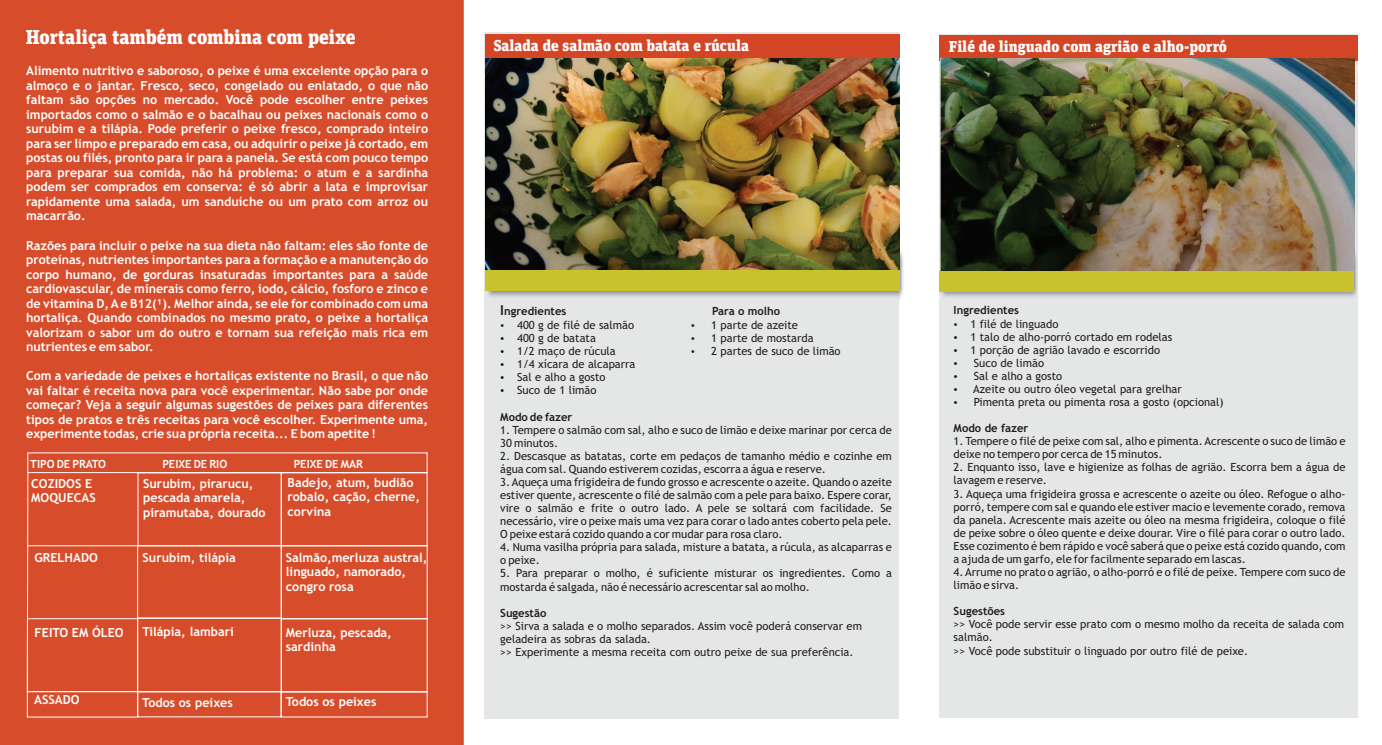
<style>
.page{position:relative;width:1382px;height:745px;background:#fff}
.page>*{position:absolute;margin:0;border:0;box-sizing:border-box;transform-origin:0 0}
.t1{font:900 20px "Unit Slab Pro";color:#fff}
.t2{font:900 15.75px "Unit Slab Pro";color:#fff}
.t3{font:700 12.5px/14.5px "Trebuchet MS";color:#fff}
.t4{font:11.25px/13.1px "Trebuchet MS";color:#231f20}
.t5{font:700 11.25px "Trebuchet MS";color:#231f20}
.t6{font:700 11.25px "Trebuchet MS";color:#fff}
.s1{font-size:13.75px}
</style>
<div class="page">
<div style="left:0;top:0;width:464px;height:743px;background:#d74d2b"></div>
<div style="left:485px;top:32px;width:414px;height:685px;background:#e5e6e6"></div>
<div style="left:485px;top:35px;width:414px;height:25px;background:#d44526"></div>
<div style="left:940px;top:35px;width:418px;height:682px;background:#e5e6e6"></div>
<div style="left:940px;top:35px;width:418px;height:25px;background:#d44526"></div>
<img style="left:940px;top:249px;width:417px;height:48px">
<img style="left:940px;top:59px;width:414px;height:212px">
<img style="left:485px;top:251px;width:418px;height:48px">
<img style="left:485px;top:58px;width:415px;height:212px">
<svg style="left:26px;top:471px;width:3px;height:222px"></svg>
<div style="left:137px;top:545px;width:145px;height:73px;border:1px solid #fff"></div>
<div style="left:138px;top:472px;width:144px;height:73px;border:1px solid #fff"></div>
<div style="left:137px;top:617px;width:145px;height:74px;border:1px solid #fff"></div>
<div style="left:281px;top:472px;width:146px;height:73px;border:1px solid #fff"></div>
<div style="left:281px;top:545px;width:146px;height:73px;border:1px solid #fff"></div>
<div style="left:281px;top:618px;width:146px;height:73px;border:1px solid #fff"></div>
<div style="left:27px;top:618px;width:111px;height:73px;border:1px solid #fff"></div>
<div style="left:27px;top:690px;width:111px;height:27px;border:1px solid #fff"></div>
<div style="left:281px;top:691px;width:146px;height:25px;border:1px solid #fff"></div>
<div style="left:137px;top:691px;width:144px;height:25px;border:1px solid #fff"></div>
<hr style="left:28px;top:545px;width:110px;height:1px;background:#fff">
<div style="left:485px;top:270px;width:415px;height:20px;background:#c8c32d"></div>
<div style="left:940px;top:271px;width:414px;height:20px;background:#c8c32d"></div>
<h1 class="t1" style="left:26px;top:28px;width:331px">Hortaliça também combina com peixe</h1>
<p class="t3" style="left:26px;top:64px;width:403px;text-align:justify">Alimento nutritivo e saboroso, o peixe é uma excelente opção para o almoço e o jantar. Fresco, seco, congelado ou enlatado, o que não faltam são opções no mercado. Você pode escolher entre peixes importados como o salmão e o bacalhau ou peixes nacionais como o surubim e a tilápia. Pode preferir o peixe fresco, comprado inteiro para ser limpo e preparado em casa, ou adquirir o peixe já cortado, em postas ou filés, pronto para ir para a panela. Se está com pouco tempo para preparar sua comida, não há problema: o atum e a sardinha podem ser comprados em conserva: é só abrir a lata e improvisar rapidamente uma salada, um sanduíche ou um prato com arroz ou macarrão.</p>
<p class="t3" style="left:26px;top:239px;width:403px;text-align:justify">Razões para incluir o peixe na sua dieta não faltam: eles são fonte de proteínas, nutrientes importantes para a formação e a manutenção do corpo humano, de gorduras insaturadas importantes para a saúde cardiovascular, de minerais como ferro, iodo, cálcio, fosforo e zinco e de vitamina D, Ae B12(¹). Melhor ainda, se ele for combinado com uma hortaliça. Quando combinados no mesmo prato, o peixe a hortaliça valorizam o sabor um do outro e tornam sua refeição mais rica em nutrientes e em sabor.</p>
<p class="t3" style="left:26px;top:369px;width:403px;text-align:justify">Com a variedade de peixes e hortaliças existente no Brasil, o que não vai faltar é receita nova para você experimentar. Não sabe por onde começar? Veja a seguir algumas sugestões de peixes para diferentes tipos de pratos e três receitas para você escolher. Experimente uma, experimente todas, crie sua própria receita... E bom apetite !</p>
<p class="t6" style="left:30px;top:459px;width:77px">TIPO DE PRATO</p>
<p class="t6" style="left:162px;top:459px;width:66px">PEIXE DE RIO</p>
<p class="t6" style="left:294px;top:459px;width:71px">PEIXE DE MAR</p>
<p class="t3" style="left:31px;top:476px;width:66px">COZIDOS E<br>MOQUECAS</p>
<p class="t3" style="left:143px;top:476px;width:124px">Surubim, pirarucu, pescada amarela, piramutaba, dourado</p>
<p class="t3" style="left:143px;top:551px;width:95px">Surubim, tilápia</p>
<p class="t3" style="left:288px;top:476px;width:134px">Badejo, atum, budião robalo, cação, cherne, corvina</p>
<p class="t3" style="left:286px;top:551px;width:143px">Salmão,merluza austral, linguado, namorado,</p>
<p class="t3" style="left:34px;top:551px;width:65px">GRELHADO</p>
<p class="t3" style="left:35px;top:626px;width:91px">FEITO EM ÓLEO</p>
<p class="t3" style="left:142px;top:625px;width:93px">Tilápia, lambari</p>
<p class="t3" style="left:34px;top:693px;width:47px">ASSADO</p>
<p class="t3" style="left:142px;top:695px;width:92px">Todos os peixes</p>
<p class="t3" style="left:286px;top:580px;width:69px">congro rosa</p>
<p class="t3" style="left:286px;top:626px;width:107px">Merluza, pescada, sardinha</p>
<p class="t3" style="left:286px;top:695px;width:92px">Todos os peixes</p>
<h2 class="t2" style="left:494px;top:39px;width:257px">Salada de salmão com batata e rúcula</h2>
<h2 class="t2" style="left:949px;top:39px;width:280px">Filé de linguado com agrião e alho-porró</h2>
<p class="t5" style="left:500px;top:307px;width:68px"><span class="s1">I</span>ngredientes</p>
<p class="t5" style="left:712px;top:307px;width:70px">Para o molho</p>
<p class="t4" style="left:517px;top:319px;width:118px">400 g de filé de salmão</p>
<p class="t4" style="left:517px;top:332px;width:80px">400 g de batata</p>
<p class="t4" style="left:517px;top:345px;width:100px">1/2 maço de rúcula</p>
<p class="t4" style="left:517px;top:358px;width:120px">1/4 xícara de alcaparra</p>
<p class="t4" style="left:517px;top:371px;width:90px">Sal e alho a gosto</p>
<p class="t4" style="left:517px;top:384px;width:81px">Suco de 1 limão</p>
<p class="t4" style="left:711px;top:319px;width:131px">1 parte de azeite<br>1 parte de mostarda<br>2 partes de suco de limão</p>
<p class="t5" style="left:954px;top:306px;width:67px">Ingredientes</p>
<p class="t4" style="left:970px;top:318px;width:203px">1 filé de linguado<br>1 talo de alho-porró cortado em rodelas</p>
<p class="t4" style="left:970px;top:344px;width:191px">1 porção de agrião lavado e escorrido</p>
<p class="t4" style="left:974px;top:357px;width:72px">Suco de limão</p>
<p class="t4" style="left:974px;top:370px;width:90px">Sal e alho a gosto</p>
<p class="t4" style="left:973px;top:383px;width:210px">Azeite ou outro óleo vegetal para grelhar</p>
<p class="t4" style="left:974px;top:396px;width:251px">Pimenta preta ou pimenta rosa a gosto (opcional)</p>
<p class="t5" style="left:500px;top:412px;width:74px">Modo de fazer</p>
<p class="t4" style="left:500px;top:450px;width:393px">2. Descasque as batatas, corte em pedaços de tamanho médio e cozinhe em água com sal. Quando estiverem cozidas, escorra a água e reserve.</p>
<p class="t4" style="left:500px;top:423px;width:393px">1. Tempere o salmão com sal, alho e suco de limão e deixe marinar por cerca de<br>30 minutos.</p>
<p class="t4" style="left:500px;top:476px;width:393px;text-align:justify">3. Aqueça uma frigideira de fundo grosso e acrescente o azeite. Quando o azeite estiver quente, acrescente o filé de salmão com a pele para baixo. Espere corar, vire o salmão e frite o outro lado. A pele se soltará com facilidade. Se necessário, vire o peixe mais uma vez para corar o lado antes coberto pela pele.<br>O peixe estará cozido quando a cor mudar para rosa claro.</p>
<p class="t4" style="left:500px;top:541px;width:393px">4. Numa vasilha própria para salada, misture a batata, a rúcula, as alcaparras e o peixe.</p>
<p class="t4" style="left:500px;top:567px;width:393px">5. Para preparar o molho, é suficiente misturar os ingredientes. Como a mostarda é salgada, não é necessário acrescentar sal ao molho.</p>
<p class="t5" style="left:954px;top:423px;width:76px">Modo de fazer</p>
<p class="t4" style="left:954px;top:435px;width:393px">1. Tempere o filé de peixe com sal, alho e pimenta. Acrescente o suco de limão e deixe no tempero por cerca de 15 minutos.</p>
<p class="t4" style="left:954px;top:461px;width:393px">2. Enquanto isso, lave e higienize as folhas de agrião. Escorra bem a água de lavagem e reserve.</p>
<p class="t4" style="left:954px;top:487px;width:393px;text-align:justify">3. Aqueça uma frigideira grossa e acrescente o azeite ou óleo. Refogue o alho&shy;porró, tempere com sal e quando ele estiver macio e levemente corado, remova da panela. Acrescente mais azeite ou óleo na mesma frigideira, coloque o filé de peixe sobre o óleo quente e deixe dourar. Vire o filé para corar o outro lado.<br>Esse cozimento é bem rápido e você saberá que o peixe está cozido quando, com a ajuda de um garfo, ele for facilmente separado em lascas.</p>
<p class="t4" style="left:954px;top:566px;width:393px">4. Arrume no prato o agrião, o alho-porró e o filé de peixe. Tempere com suco de limão e sirva.</p>
<p class="t5" style="left:500px;top:608px;width:48px">Sugestão</p>
<p class="t4" style="left:500px;top:619px;width:363px">&gt;&gt; Sirva a salada e o molho separados. Assim você poderá conservar em geladeira as sobras da salada.<br>&gt;&gt; Experimente a mesma receita com outro peixe de sua preferência.</p>
<p class="t5" style="left:954px;top:606px;width:53px">Sugestões</p>
<p class="t4" style="left:954px;top:618px;width:392px">&gt;&gt; Você pode servir esse prato com o mesmo molho da receita de salada com salmão.</p>
<p class="t4" style="left:954px;top:644px;width:296px">&gt;&gt; Você pode substituir o linguado por outro filé de peixe.</p>
</div>
